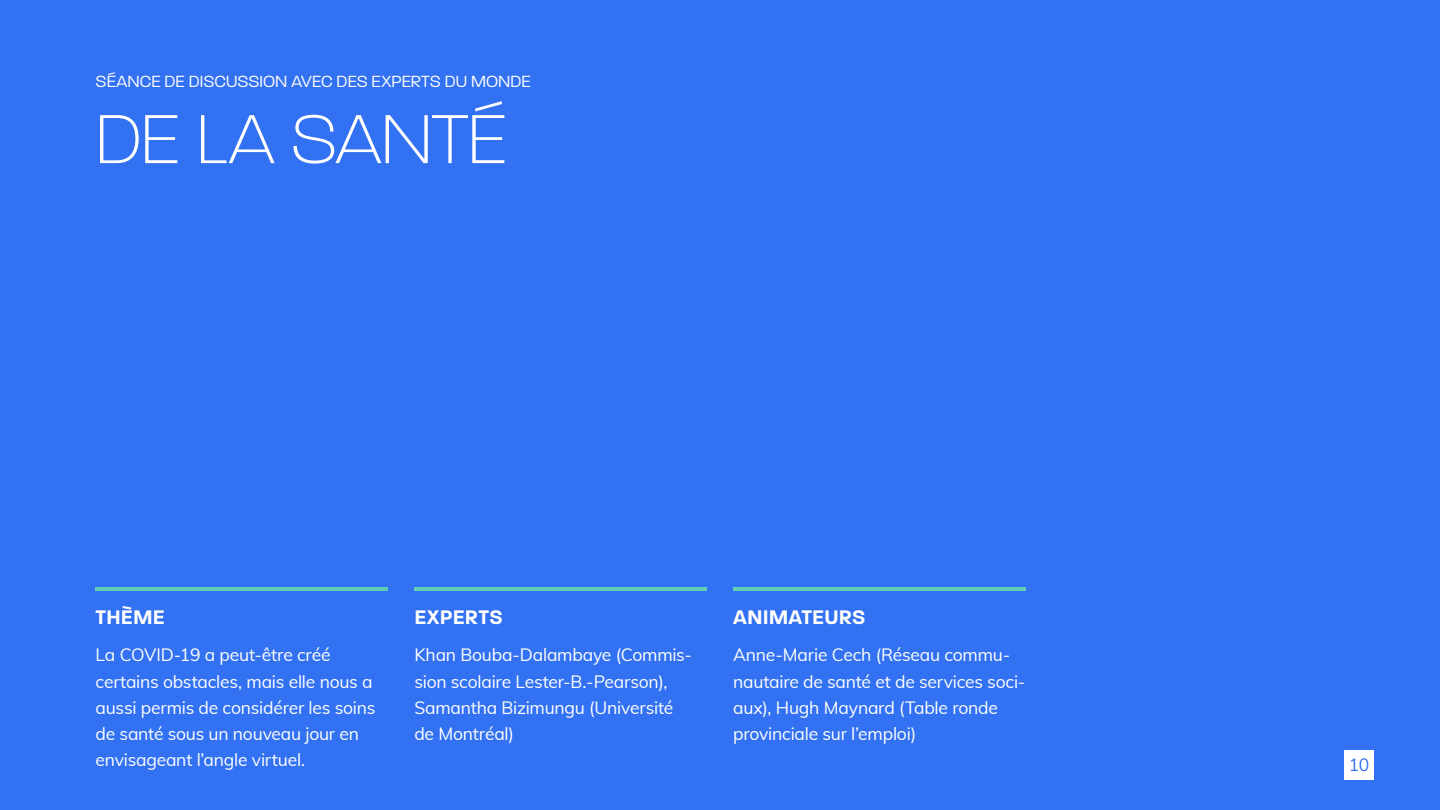
<style>
.page{position:relative;width:1440px;height:810px;background:#3271f1}
.page>*{position:absolute;margin:0;border:0;box-sizing:border-box;transform-origin:0 0}
.t1{font:200 75px "Paralucent";letter-spacing:-.005em;color:#fff}
.t2{font:600 21.25px "Paralucent";letter-spacing:.005em;color:#fff}
.t3{font:17.5px/26.2px "Muli";letter-spacing:-.015em;color:#fff}
.t4{font:300 17.5px "Paralucent";color:#fff}
.t5{font:17.5px "Muli";color:#3271f1}
</style>
<div class="page">
<hr style="left:96px;top:588px;width:292px;height:3px;background:#5fcfb7">
<hr style="left:414px;top:588px;width:293px;height:3px;background:#5fcfb7">
<hr style="left:733px;top:588px;width:293px;height:3px;background:#5fcfb7">
<div style="left:1344px;top:750px;width:30px;height:29px;background:#fff"></div>
<p class="t4" style="left:96px;top:71px;width:437px">SÉANCE DE DISCUSSION AVEC DES EXPERTS DU MONDE</p>
<h1 class="t1" style="left:96px;top:95px;width:412px">DE LA SANTÉ</h1>
<p class="t2" style="left:96px;top:604px;width:71px">THÈME</p>
<p class="t3" style="left:96px;top:641px;width:281px">La COVID-19 a peut-être créé certains obstacles, mais elle nous a aussi permis de considérer les soins de santé sous un nouveau jour en envisageant l’angle virtuel.</p>
<p class="t2" style="left:414px;top:604px;width:90px">EXPERTS</p>
<p class="t3" style="left:414px;top:641px;width:279px">Khan Bouba-Dalambaye (Commis&shy;sion scolaire Lester-B.-Pearson),<br>Samantha Bizimungu (Université de Montréal)</p>
<p class="t2" style="left:733px;top:604px;width:134px">ANIMATEURS</p>
<p class="t3" style="left:733px;top:641px;width:294px">Anne-Marie Cech (Réseau commu&shy;nautaire de santé et de services soci&shy;aux), Hugh Maynard (Table ronde provinciale sur l’emploi)</p>
<p class="t5" style="left:1349px;top:752px;width:22px">10</p>
</div>
